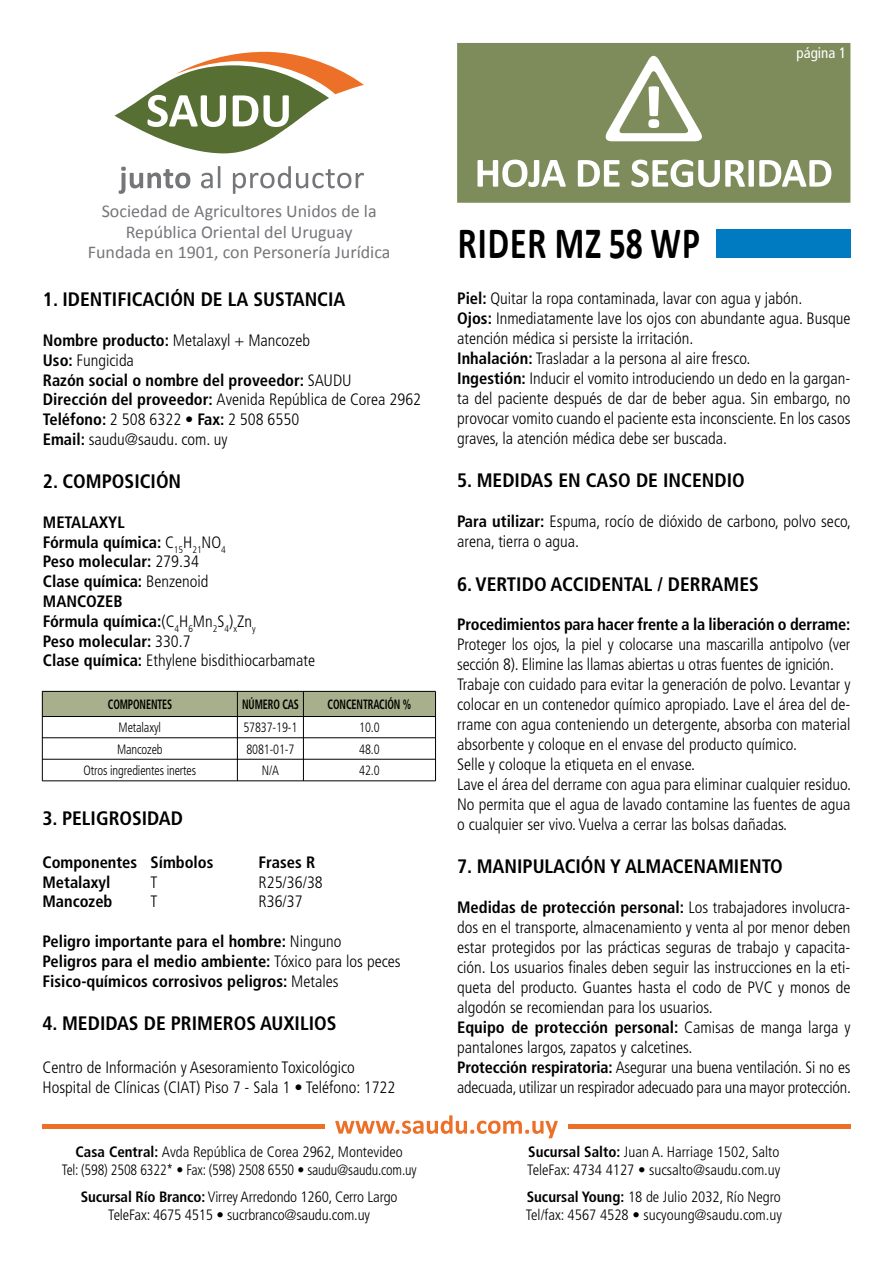
<style>
.page{position:relative;width:893px;height:1263px;background:#fff}
.page>*{position:absolute;margin:0;border:0;box-sizing:border-box;transform-origin:0 0}
.t1{font:700 45px "Calibri";letter-spacing:.03em;color:#000;scale:.75 1}
.t2{font:700 condensed 19.5px "Frutiger LT Std";color:#000}
.t3{font:18px/21.6px "Calibri";color:#75767a;text-align:center}
.t4{font:300 condensed 16.5px/20px "Frutiger LT Std";color:#000}
.t5{font:700 condensed 16.5px/19.8px "Frutiger LT Std";color:#000}
.t6{font:300 condensed 15px/18px "Frutiger LT Std";color:#000;text-align:center}
.t7{font:condensed 15px "Frutiger LT Std";color:#fff}
.t8{font:300 condensed 13.5px/21.5px "Frutiger LT Std";letter-spacing:-.01em;color:#000;text-align:center;scale:.92 1}
.t9{font:700 condensed 13.5px "Frutiger LT Std";letter-spacing:-.01em;color:#000;scale:.75 1}
.s1{font-weight:700}
.s2{font-weight:300}
</style>
<div class="page">
<svg style="left:457px;top:43px;width:393px;height:160px;background:#8c996d"></svg>
<svg style="left:119px;top:167px;width:71px;height:27px"></svg>
<svg style="left:201px;top:166px;width:19px;height:22px"></svg>
<svg style="left:233px;top:166px;width:131px;height:28px"></svg>
<svg style="left:114px;top:52px;width:250px;height:101px"></svg>
<div style="left:716px;top:229px;width:134px;height:29px;background:#007bc1"></div>
<svg style="left:43px;top:1125px;width:282px;height:4px"></svg>
<svg style="left:568px;top:1125px;width:282px;height:4px"></svg>
<svg style="left:335px;top:1115px;width:223px;height:23px"></svg>
<div style="left:42px;top:691px;width:196px;height:26px;background:#a8af8c"></div>
<div style="left:238px;top:691px;width:65px;height:26px;background:#a8af8c"></div>
<div style="left:304px;top:691px;width:131px;height:25px;background:#a8af8c"></div>
<hr style="left:42px;top:716px;width:394px;height:1px;background:#000">
<hr style="left:42px;top:737px;width:393px;height:1px;background:#000">
<hr style="left:42px;top:759px;width:393px;height:1px;background:#000">
<hr style="left:42px;top:780px;width:393px;height:1px;background:#000">
<hr style="left:42px;top:691px;width:394px;height:1px;background:#000">
<hr style="left:237px;top:691px;width:1px;height:90px;background:#000">
<hr style="left:303px;top:691px;width:1px;height:90px;background:#000">
<hr style="left:435px;top:691px;width:1px;height:90px;background:#000">
<hr style="left:42px;top:691px;width:1px;height:90px;background:#000">
<p class="t7" style="left:796px;top:45px;width:51px">página 1</p>
<p class="t3" style="left:102px;top:199px;width:276px">Sociedad de Agricultores Unidos de la<br>República Oriental del Uruguay</p>
<p class="t3" style="left:88px;top:240px;width:304px">Fundada en 1901, con Personería Jurídica</p>
<p class="t2" style="left:43px;top:288px;width:304px">1. IDENTIFICACIÓN DE LA SUSTANCIA</p>
<p class="t4" style="left:43px;top:330px;width:380px"><span class="s1">Nombre producto:</span> Metalaxyl + Mancozeb<br><span class="s1">Uso:</span> Fungicida<br><span class="s1">Razón social o nombre del proveedor:</span> SAUDU<br><span class="s1">Dirección del proveedor:</span> Avenida República de Corea 2962<br><span class="s1">Teléfono:</span> 2 508 6322 • <span class="s1">Fax:</span> 2 508 6550<br><span class="s1">Email:</span> saudu@saudu. com. uy</p>
<p class="t2" style="left:43px;top:470px;width:140px">2. COMPOSICIÓN</p>
<p class="t5" style="left:43px;top:512px;width:23px">Metala</p>
<p class="t5" style="left:43px;top:512px;width:184px;text-indent:56px">xyl<br>Fórmula química: <span class="s2">C</span><sub>15</sub><span class="s2">H</span><sub>21</sub><span class="s2">NO</span><sub>4<br></sub>Peso molecular: <span class="s2">279.34<br></span>Clase química: <span class="s2">Benzenoid<br></span>Manco</p>
<p class="t5" style="left:43px;top:591px;width:274px;text-indent:54px">zeb<br>Fórmula química:<span class="s2">(C</span><sub>4</sub><span class="s2">H</span><sub>6</sub><span class="s2">Mn</span><sub>2</sub><span class="s2">S</span><sub>4</sub><span class="s2">)</span><sub>x</sub><span class="s2">Zn</span><sub>y<br></sub>Peso molecular: <span class="s2">330.7<br></span>Clase química: <span class="s2">Ethylene bisdithiocarbamate</span></p>
<p class="t9" style="left:108px;top:696px;width:87px">COMPONENTES</p>
<p class="t9" style="left:242px;top:696px;width:77px">NÚMERO CAS</p>
<p class="t9" style="left:328px;top:696px;width:9px">concentración</p>
<p class="t9" style="left:403px;top:696px;width:13px">%</p>
<p class="t8" style="left:243px;top:717px;width:60px">57837-19-1<br>8081-01-7<br>N/A</p>
<p class="t8" style="left:359px;top:717px;width:24px;text-align:justify">10.0<br>48.0<br>42.0</p>
<p class="t2" style="left:43px;top:806px;width:142px">3. PELIGROSIDAD</p>
<p class="t5" style="left:43px;top:852px;width:172px">Componentes Símbolos</p>
<p class="t5" style="left:259px;top:852px;width:58px">Frases R</p>
<p class="t5" style="left:43px;top:872px;width:93px">Metalaxyl <span class="s2">T</span></p>
<p class="t4" style="left:259px;top:872px;width:66px">R25/36/38</p>
<p class="t5" style="left:43px;top:892px;width:94px">Mancozeb <span class="s2">T</span></p>
<p class="t4" style="left:259px;top:892px;width:46px">R36/37</p>
<p class="t5" style="left:43px;top:931px;width:360px">Peligro importante para el hombre: <span class="s2">n inguno<br></span>Peligros para el medio ambiente: <span class="s2">tóxico para los peces<br></span>Fisico-químicos corrosivos peligros: <span class="s2">m etales</span></p>
<p class="t2" style="left:43px;top:1011px;width:295px">4. MEDIDAS DE PRIMEROS AUXILIOS</p>
<p class="t4" style="left:43px;top:1057px;width:354px">Centro de I nformación y Asesoramiento Toxicológico<br>Hospital de Clínicas (CIAT) Piso 7 - Sala 1 • Teléfono: 1722</p>
<p class="t8" style="left:84px;top:717px;width:124px">Metalaxyl<br>Mancozeb<br>Otros ingredientes inertes</p>
<p class="t6" style="left:62px;top:1143px;width:357px"><span class="s1">Casa Central:</span> Avda República de Corea 2962, Montevideo<br>Tel: (598) 2508 6322* • Fax: (598) 2508 6550 • saudu@saudu.com.uy</p>
<p class="t6" style="left:81px;top:1188px;width:318px"><span class="s1">Sucursal Río Branco:</span> Virrey Arredondo 1260, Cerro Largo<br>TeleFax: 4675 4515 • sucrbranco@saudu.com.uy</p>
<h1 class="t1" style="left:458px;top:215px;width:324px">RIDER MZ 58 WP</h1>
<p class="t4" style="left:457px;top:289px;width:395px"><span class="s1">Piel:</span> quitar la ropa contaminada, lavar con agua y jabón.<br><span class="s1">Ojos:</span> inmediatamente lave los ojos con abundante agua. Busque atención médica si persiste la irritación.<br><span class="s1">Inhalación:</span> trasladar a la persona al aire fresco.<br><span class="s1">Ingestión:</span> inducir el vomito introduciendo un dedo en la gargan&shy;ta del paciente después de dar de beber agua. Sin embargo, no provocar vomito cuando el paciente esta inconsciente. En los casos graves, la atención médica debe ser buscada.</p>
<p class="t2" style="left:457px;top:469px;width:289px">5. MEDIDAS EN CASO DE INCENDIO</p>
<p class="t4" style="left:457px;top:512px;width:395px"><span class="s1">Para utilizar:</span> espuma, rocío de dióxido de carbono, polvo seco, arena, tierra o agua.</p>
<p class="t2" style="left:457px;top:572px;width:303px">6. VERTIDO ACCIDENTAL / DERRAMES</p>
<p class="t5" style="left:457px;top:615px;width:395px">Procedimientos para hacer frente a la liberación o derrame:</p>
<p class="t4" style="left:457px;top:635px;width:395px">proteger los ojos, la piel y colocarse una mascarilla antipolvo (ver sección 8). Elimine las llamas abiertas u otras fuentes de ignición.<br>Trabaje con cuidado para evitar la generación de polvo. Levantar y colocar en un contenedor químico apropiado. Lave el área del de&shy;rrame con agua conteniendo un detergente, absorba con material absorbente y coloque en el envase del producto químico.<br>Selle y coloque la etiqueta en el envase.<br>Lave el área del derrame con agua para eliminar cualquier residuo.<br>No permita que el agua de lavado contamine las fuentes de agua o cualquier ser vivo. Vuelva a cerrar las bolsas dañadas.</p>
<p class="t2" style="left:457px;top:855px;width:327px">7. MANIPULACIÓN Y ALMACENAMIENTO</p>
<p class="t4" style="left:457px;top:898px;width:395px"><span class="s1">Medidas de protección personal:</span> Los trabajadores involucra&shy;dos en el transporte, almacenamiento y venta al por menor deben estar protegidos por las prácticas seguras de trabajo y capacita&shy;ción. Los usuarios finales deben seguir las instrucciones en la eti&shy;queta del producto. Guantes hasta el codo de PVC y monos de algodón se recomiendan para los usuarios.<br><span class="s1">Equipo de protección personal:</span> camisas de manga larga y pantalones largos, zapatos y calcetines.<br><span class="s1">Protección respiratoria:</span> asegurar una buena ventilación. Si no es adecuada, utilizar un respirador adecuado para una mayor protección.</p>
<p class="t6" style="left:527px;top:1143px;width:255px;text-align:left"><span class="s1">Sucursal Salto:</span> Juan A. Harriage 1502, Salto<br>TeleFax: 4734 4127 • sucsalto@saudu.com.uy</p>
<p class="t6" style="left:526px;top:1188px;width:258px;text-align:left"><span class="s1">Sucursal Young:</span> 18 de Julio 2032, Río Negro<br>Tel/fax: 4567 4528 • sucyoung@saudu.com.uy</p>
</div>
